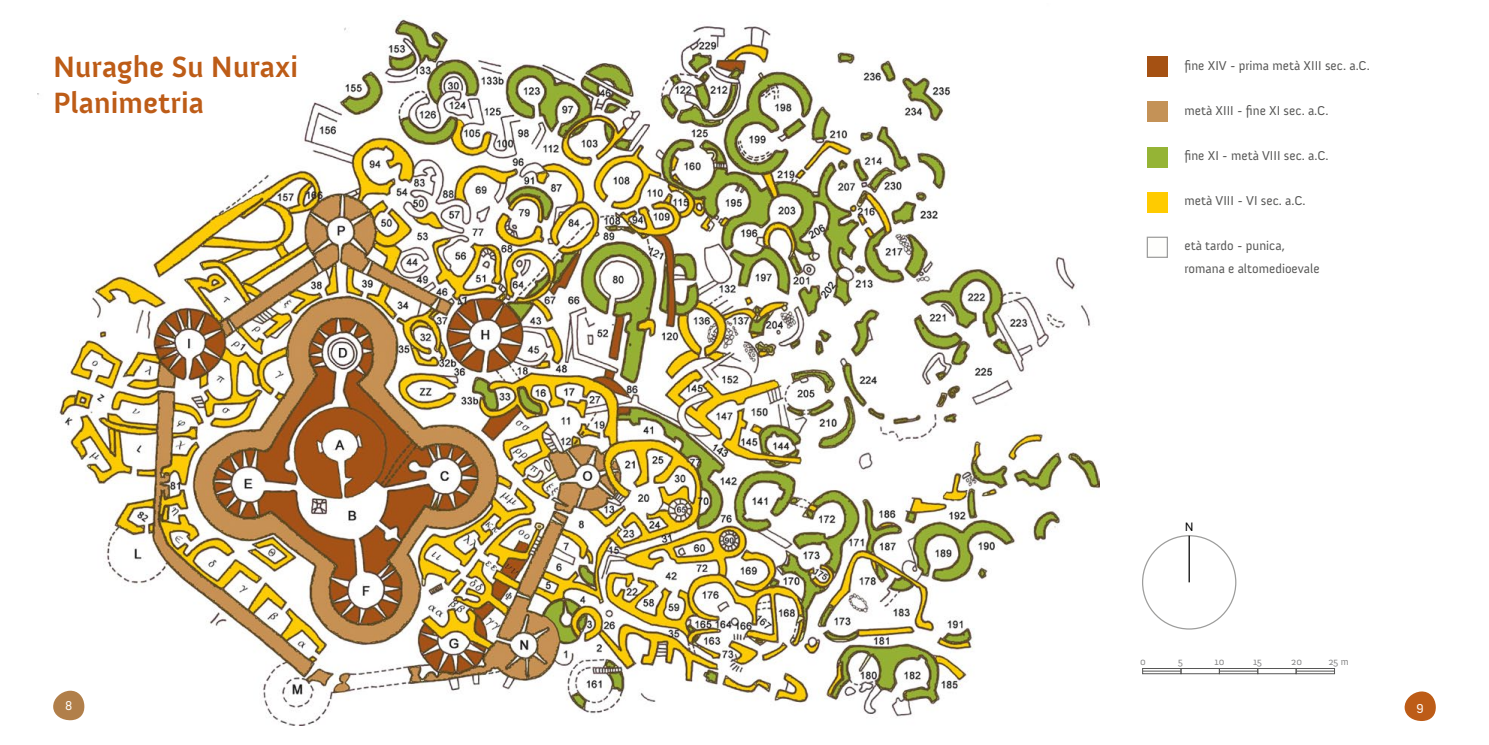
<style>
.page{position:relative;width:1489px;height:745px;background:#fff}
.page>*{position:absolute;margin:0;border:0;box-sizing:border-box;transform-origin:0 0}
.t1{font:700 30px/36px "Anivers";color:#bd5c17}
.t2{font:13.12px/22.5px "Anivers";color:#575756}
.t3{font:13.12px "Anivers";color:#fff}
.t4{font:12.5px "Anivers";color:#000}
.t5{font:10px "Anivers";color:#878787}
</style>
<div class="page">
<img style="left:38px;top:19px;width:1061px;height:706px">
<svg style="left:1142px;top:668px;width:192px;height:6px"></svg>
<hr style="left:1142px;top:670px;width:38px;height:1px;background:#575756">
<hr style="left:1219px;top:670px;width:38px;height:1px;background:#575756">
<hr style="left:1296px;top:670px;width:38px;height:1px;background:#575756">
<div style="left:1146px;top:236px;width:21px;height:22px;background:#fefefc;border:1px solid #9d9d9c"></div>
<div style="left:1147px;top:192px;width:20px;height:20px;background:#ffcb00"></div>
<div style="left:1147px;top:147px;width:20px;height:20px;background:#95b435"></div>
<div style="left:1147px;top:102px;width:20px;height:20px;background:#c49257"></div>
<div style="left:1147px;top:57px;width:20px;height:20px;background:#a55113"></div>
<hr style="left:1188px;top:535px;width:1px;height:47px;background:#000">
<svg style="left:53px;top:689px;width:32px;height:31px"></svg>
<svg style="left:1404px;top:691px;width:31px;height:30px"></svg>
<h1 class="t1" style="left:53px;top:49px;width:246px">Nuraghe Su Nuraxi<br>Planimetria</h1>
<p class="t2" style="left:1184px;top:55px;width:187px">fine XIV - prima metà XIII sec. a.C.</p>
<p class="t2" style="left:1184px;top:100px;width:145px">metà XIII - fine XI sec. a.C.</p>
<p class="t2" style="left:1184px;top:145px;width:146px">fine XI - metà VIII sec. a.C.</p>
<p class="t2" style="left:1184px;top:190px;width:123px">metà VIII - VI sec. a.C.</p>
<p class="t2" style="left:1184px;top:235px;width:137px">età tardo - punica, romana e altomedioevale</p>
<p class="t4" style="left:1184px;top:520px;width:10px">N</p>
<p class="t5" style="left:1140px;top:655px;width:7px">0</p>
<p class="t5" style="left:1178px;top:655px;width:6px">5</p>
<p class="t5" style="left:1214px;top:655px;width:12px">10</p>
<p class="t5" style="left:1252px;top:655px;width:11px">15</p>
<p class="t5" style="left:1291px;top:655px;width:12px">20</p>
<p class="t5" style="left:1328px;top:655px;width:22px">25 m</p>
<p class="t3" style="left:65px;top:697px;width:9px">8</p>
<p class="t3" style="left:1416px;top:698px;width:9px">9</p>
</div>
